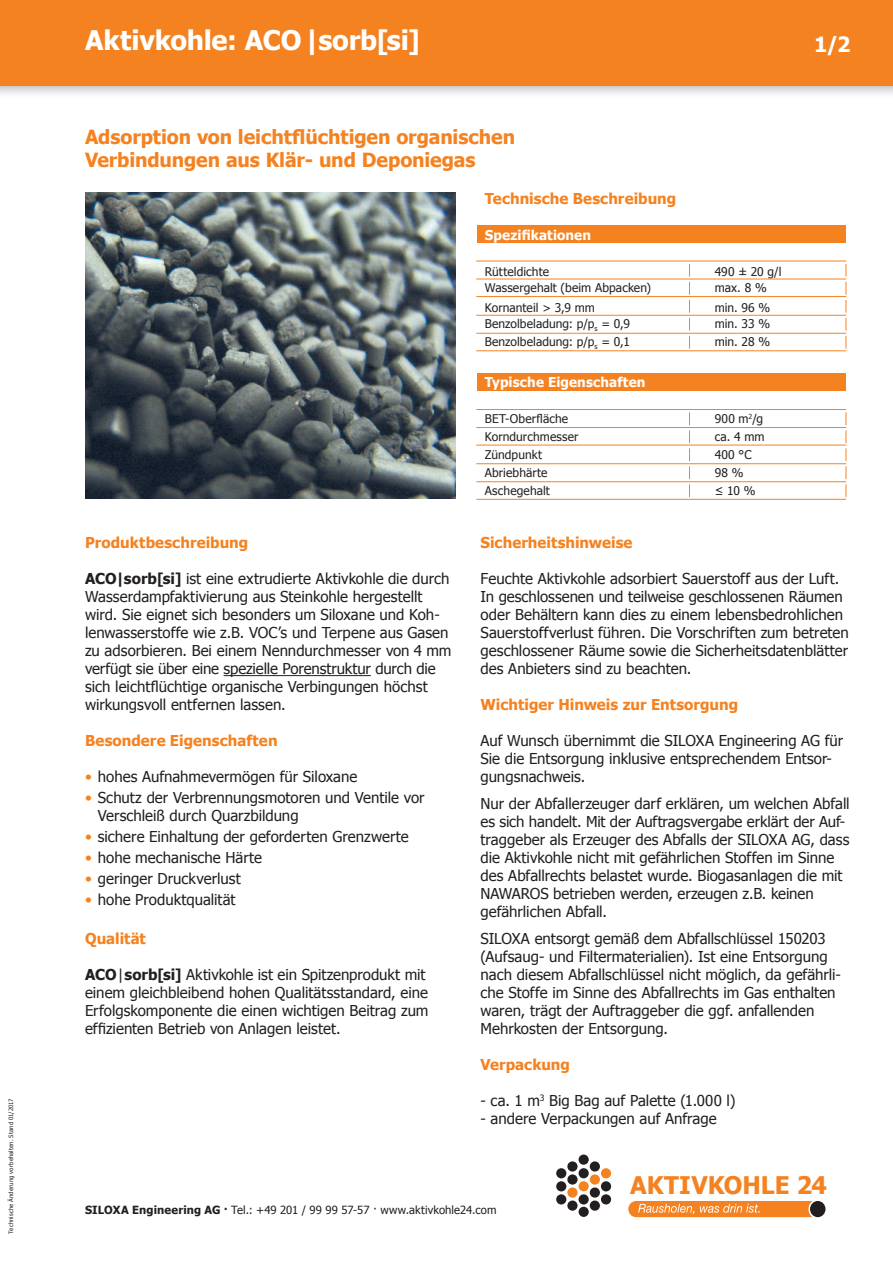
<style>
.page{position:relative;width:893px;height:1263px;background:#fff}
.page>*{position:absolute;margin:0;border:0;box-sizing:border-box;transform-origin:0 0}
.t1{font:700 27px "Tahoma";letter-spacing:-.01em;color:#fff}
.t2{font:700 24.3px "Tahoma";color:#f58220}
.t3{font:700 21px "Tahoma";color:#fff}
.t4{font:700 19.5px "Tahoma";letter-spacing:-.005em;color:#f58220}
.t5{font:15px/18px "Tahoma";color:#231f20}
.t6{font:700 15px "Tahoma";letter-spacing:.005em;color:#f58220}
.t7{font:700 13.5px "Tahoma";letter-spacing:.01em;color:#fff}
.t8{font:12px "Tahoma";letter-spacing:.01em;color:#231f20}
.t9{font:11.25px "Tahoma";letter-spacing:.01em;color:#231f20}
.t10{font:6px "Tahoma";letter-spacing:.015em;color:#231f20}
.s1{font-weight:700}
.s2{color:#f58220}
</style>
<div class="page">
<img style="left:85px;top:192px;width:370px;height:306px">
<div style="left:0;top:0;width:893px;height:99px;background:#231f20;opacity:.55"></div>
<div style="left:0;top:0;width:893px;height:85px;background:#f58220"></div>
<hr style="left:224px;top:675px;width:147px;height:1px;background:#231f20">
<hr style="left:476px;top:499px;width:370px;height:1px;background:#f58220">
<div style="left:477px;top:225px;width:368px;height:18px;background:#f58220"></div>
<hr style="left:476px;top:261px;width:370px;height:1px;background:#f58220">
<hr style="left:476px;top:279px;width:370px;height:1px;background:#f58220">
<hr style="left:476px;top:315px;width:370px;height:1px;background:#f58220">
<hr style="left:476px;top:333px;width:370px;height:1px;background:#f58220">
<hr style="left:476px;top:351px;width:370px;height:1px;background:#f58220">
<hr style="left:476px;top:296px;width:370px;height:1px;background:#f58220">
<svg style="left:689px;top:264px;width:1px;height:85px"></svg>
<svg style="left:846px;top:264px;width:1px;height:85px"></svg>
<div style="left:477px;top:373px;width:368px;height:18px;background:#f58220"></div>
<hr style="left:476px;top:409px;width:370px;height:1px;background:#f58220">
<hr style="left:476px;top:427px;width:370px;height:1px;background:#f58220">
<hr style="left:476px;top:463px;width:370px;height:1px;background:#f58220">
<hr style="left:476px;top:481px;width:370px;height:1px;background:#f58220">
<hr style="left:476px;top:445px;width:370px;height:1px;background:#f58220">
<svg style="left:689px;top:412px;width:1px;height:85px"></svg>
<svg style="left:846px;top:412px;width:1px;height:85px"></svg>
<div style="left:556px;top:1194px;width:10px;height:10px;background:#231f20;border-radius:50%"></div>
<div style="left:556px;top:1181px;width:10px;height:10px;background:#231f20;border-radius:50%"></div>
<div style="left:556px;top:1168px;width:10px;height:10px;background:#231f20;border-radius:50%"></div>
<div style="left:567px;top:1200px;width:11px;height:11px;background:#231f20;border-radius:50%"></div>
<div style="left:567px;top:1187px;width:11px;height:11px;background:#f58220;border-radius:50%"></div>
<div style="left:567px;top:1174px;width:11px;height:10px;background:#231f20;border-radius:50%"></div>
<div style="left:567px;top:1161px;width:11px;height:10px;background:#231f20;border-radius:50%"></div>
<div style="left:579px;top:1207px;width:10px;height:10px;background:#231f20;border-radius:50%"></div>
<div style="left:579px;top:1194px;width:10px;height:10px;background:#231f20;border-radius:50%"></div>
<div style="left:579px;top:1181px;width:10px;height:10px;background:#f58220;border-radius:50%"></div>
<div style="left:579px;top:1168px;width:10px;height:10px;background:#231f20;border-radius:50%"></div>
<div style="left:579px;top:1154px;width:10px;height:11px;background:#231f20;border-radius:50%"></div>
<div style="left:590px;top:1200px;width:10px;height:11px;background:#231f20;border-radius:50%"></div>
<div style="left:590px;top:1187px;width:10px;height:11px;background:#231f20;border-radius:50%"></div>
<div style="left:590px;top:1174px;width:10px;height:10px;background:#f58220;border-radius:50%"></div>
<div style="left:590px;top:1161px;width:10px;height:10px;background:#231f20;border-radius:50%"></div>
<div style="left:601px;top:1194px;width:10px;height:10px;background:#231f20;border-radius:50%"></div>
<div style="left:601px;top:1181px;width:10px;height:10px;background:#231f20;border-radius:50%"></div>
<div style="left:601px;top:1168px;width:10px;height:10px;background:#f58220;border-radius:50%"></div>
<div style="left:810px;top:1201px;width:15px;height:16px;background:#231f20;border-radius:50%"></div>
<svg style="left:628px;top:1201px;width:185px;height:16px;background:#f48f3a"></svg>
<p class="t10" style="left:7px;top:1234px;width:137px;rotate:-90deg">Technische Änderung vorbehalten. Stand 01/2017</p>
<p class="t1" style="left:85px;top:22px;width:337px">Aktivkohle: ACO|sorb[si]</p>
<p class="t4" style="left:85px;top:123px;width:432px">Adsorption von leichtflüchtigen organischen</p>
<p class="t4" style="left:85px;top:147px;width:392px">Verbindungen aus Klär- und Deponiegas</p>
<p class="t6" style="left:485px;top:188px;width:193px">Technische Beschreibung</p>
<p class="t7" style="left:485px;top:225px;width:108px">Spezifikationen</p>
<p class="t8" style="left:485px;top:263px;width:66px">Rütteldichte</p>
<p class="t8" style="left:715px;top:263px;width:68px">490 ± 20 g/l</p>
<p class="t8" style="left:485px;top:280px;width:168px">Wassergehalt (beim Abpacken)</p>
<p class="t8" style="left:715px;top:280px;width:53px">max. 8 %</p>
<p class="t8" style="left:485px;top:299px;width:112px">Kornanteil &gt; 3,9 mm</p>
<p class="t8" style="left:715px;top:299px;width:57px">min. 96 %</p>
<p class="t8" style="left:485px;top:316px;width:147px">Benzolbeladung: p/p<sub>s</sub> = 0,9</p>
<p class="t8" style="left:715px;top:316px;width:57px">min. 33 %</p>
<p class="t8" style="left:485px;top:334px;width:147px">Benzolbeladung: p/p<sub>s</sub> = 0,1</p>
<p class="t8" style="left:715px;top:334px;width:57px">min. 28 %</p>
<p class="t7" style="left:485px;top:372px;width:162px">Typische Eigenschaften</p>
<p class="t8" style="left:485px;top:410px;width:85px">BET-Oberfläche</p>
<p class="t8" style="left:715px;top:410px;width:50px">900 m<sup>2</sup>/g</p>
<p class="t8" style="left:485px;top:428px;width:95px">Korndurchmesser</p>
<p class="t8" style="left:715px;top:428px;width:51px">ca. 4 mm</p>
<p class="t8" style="left:485px;top:446px;width:59px">Zündpunkt</p>
<p class="t8" style="left:715px;top:446px;width:38px">400 °C</p>
<p class="t8" style="left:485px;top:464px;width:64px">Abriebhärte</p>
<p class="t8" style="left:715px;top:464px;width:30px">98 %</p>
<p class="t8" style="left:485px;top:482px;width:67px">Aschegehalt</p>
<p class="t8" style="left:715px;top:482px;width:42px">≤ 10 %</p>
<p class="t3" style="left:814px;top:30px;width:38px">1/2</p>
<p class="t6" style="left:85px;top:532px;width:165px">Produktbeschreibung</p>
<p class="t5" style="left:85px;top:569px;width:368px"><span class="s1">ACO|sorb[si]</span> ist eine extrudierte Aktivkohle die durch Wasserdampfaktivierung aus Steinkohle hergestellt wird. Sie eignet sich besonders um Siloxane und Koh&shy;lenwasserstoffe wie z.B. VOC’s und Terpene aus Gasen zu adsorbieren. Bei einem Nenndurchmesser von 4 mm verfügt sie über eine spezielle Porenstruktur durch die sich leichtflüchtige organische Verbingungen höchst wirkungsvoll entfernen lassen.</p>
<p class="t6" style="left:85px;top:730px;width:194px">Besondere Eigenschaften</p>
<p class="t5" style="left:85px;top:767px;width:274px"><span class="s2">•</span> hohes Aufnahmevermögen für Siloxane</p>
<p class="t5" style="left:85px;top:788px;width:341px"><span class="s2">•</span> Schutz der Verbrennungsmotoren und Ventile vor</p>
<p class="t5" style="left:98px;top:806px;width:202px">Verschleiß durch Quarzbildung</p>
<p class="t5" style="left:85px;top:827px;width:325px"><span class="s2">•</span> sichere Einhaltung der geforderten Grenzwerte</p>
<p class="t5" style="left:85px;top:848px;width:179px"><span class="s2">•</span> hohe mechanische Härte</p>
<p class="t5" style="left:85px;top:869px;width:157px"><span class="s2">•</span> geringer Druckverlust</p>
<p class="t5" style="left:85px;top:890px;width:152px"><span class="s2">•</span> hohe Produktqualität</p>
<p class="t6" style="left:85px;top:928px;width:62px">Qualität</p>
<p class="t5" style="left:85px;top:965px;width:345px"><span class="s1">ACO</span>|<span class="s1">sorb[si]</span> Aktivkohle ist ein Spitzenprodukt mit einem gleichbleibend hohen Qualitätsstandard, eine Erfolgskomponente die einen wichtigen Beitrag zum effizienten Betrieb von Anlagen leistet.</p>
<p class="t6" style="left:480px;top:532px;width:154px">Sicherheitshinweise</p>
<p class="t5" style="left:480px;top:569px;width:360px">Feuchte Aktivkohle adsorbiert Sauerstoff aus der Luft.</p>
<p class="t5" style="left:480px;top:587px;width:370px">In geschlossenen und teilweise geschlossenen Räumen oder Behältern kann dies zu einem lebensbedrohlichen Sauerstoffverlust führen. Die Vorschriften zum betreten geschlossener Räume sowie die Sicherheitsdatenblätter des Anbieters sind zu beachten.</p>
<p class="t6" style="left:480px;top:694px;width:259px">Wichtiger Hinweis zur Entsorgung</p>
<p class="t5" style="left:480px;top:731px;width:364px">Auf Wunsch übernimmt die SILOXA Engineering AG für<br>Sie die Entsorgung inklusive entsprechendem Entsor&shy;gungsnachweis.</p>
<p class="t5" style="left:480px;top:794px;width:371px">Nur der Abfallerzeuger darf erklären, um welchen Abfall es sich handelt. Mit der Auftragsvergabe erklärt der Auf&shy;traggeber als Erzeuger des Abfalls der SILOXA AG, dass die Aktivkohle nicht mit gefährlichen Stoffen im Sinne des Abfallrechts belastet wurde. Biogasanlagen die mit</p>
<p class="t5" style="left:480px;top:884px;width:335px">NAWAROS betrieben werden, erzeugen z.B. keinen gefährlichen Abfall.</p>
<p class="t5" style="left:480px;top:929px;width:362px">SILOXA entsorgt gemäß dem Abfallschlüssel 150203 (Aufsaug- und Filtermaterialien). Ist eine Entsorgung nach diesem Abfallschlüssel nicht möglich, da gefährli&shy;che Stoffe im Sinne des Abfallrechts im Gas enthalten waren, trägt der Auftraggeber die ggf. anfallenden Mehrkosten der Entsorgung.</p>
<p class="t6" style="left:480px;top:1054px;width:91px">Verpackung</p>
<p class="t5" style="left:480px;top:1091px;width:256px">- ca. 1 m<sup>3</sup> Big Bag auf Palette (1.000 l)</p>
<p class="t5" style="left:480px;top:1109px;width:238px">- andere Verpackungen auf Anfrage</p>
<h2 class="t2" style="left:630px;top:1168px;width:198px">AKTIVKOHLE 24</h2>
<p class="t9" style="left:85px;top:1202px;width:413px"><span class="s1">SILOXA Engineering AG ·</span> Tel.: +49 201 / 99 99 57-57 · www.aktivkohle24.com</p>
</div>
